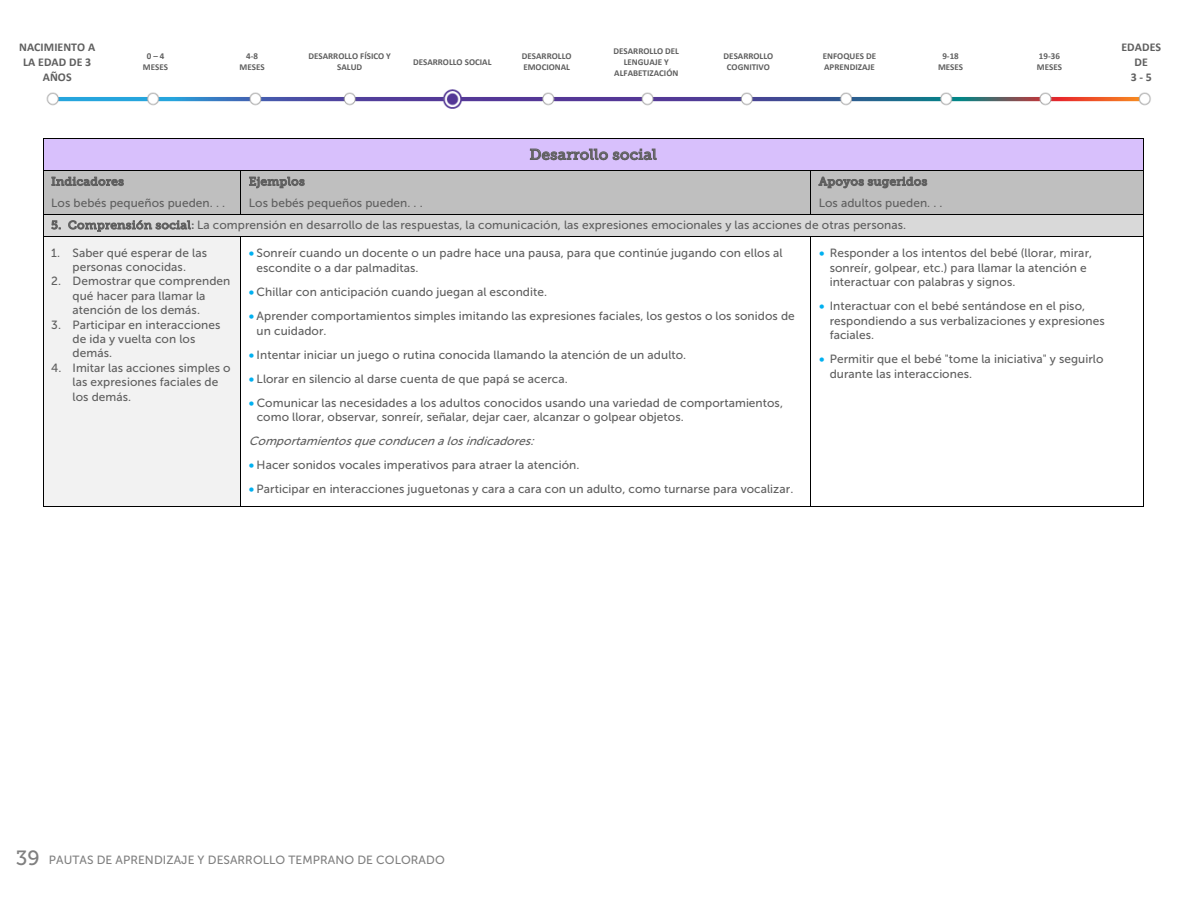
<style>
.page{position:relative;width:1188px;height:918px;background:#fff}
.page>*{position:absolute;margin:0;border:0;box-sizing:border-box;transform-origin:0 0}
.t1{font:20.55px "Museo Slab 500";color:#808080}
.t2{font:14.85px "Museo Slab 500";letter-spacing:.015em;color:#5f5f5f}
.t3{font:11.85px/14.4px "Museo Sans 500";letter-spacing:.005em;color:#5f5f5f}
.t4{font:11.85px "Museo Sans 500";letter-spacing:.005em;color:#808080}
.t5{font:italic 11.85px "Museo Sans 500";color:#5f5f5f}
.t6{font:700 11.85px/14.7px "Calibri";letter-spacing:.005em;color:#5f5f5f;text-align:center}
.t7{font:11.7px "Museo Slab 500";letter-spacing:.025em;color:#5f5f5f}
.t8{font:700 9px/10.8px "Calibri";color:#5f5f5f;text-align:center}
.s1{font-family:"Museo Slab 500";font-size:11.7px}
.s2{font-family:"Calibri";font-weight:700}
.s3{color:#00b0f0}
</style>
<div class="page">
<img style="left:46px;top:89px;width:1105px;height:20px">
<div style="left:44px;top:139px;width:1099px;height:31px;background:#d8c0fc"></div>
<hr style="left:44px;top:139px;width:1099px;height:1px;background:#000">
<hr style="left:43px;top:139px;width:1px;height:31px;background:#000">
<hr style="left:1143px;top:139px;width:1px;height:31px;background:#000">
<div style="left:44px;top:171px;width:197px;height:22px;background:#bfbfbf"></div>
<div style="left:241px;top:171px;width:569px;height:22px;background:#bfbfbf"></div>
<div style="left:811px;top:171px;width:332px;height:22px;background:#bfbfbf"></div>
<hr style="left:44px;top:170px;width:197px;height:1px;background:#000">
<hr style="left:241px;top:170px;width:569px;height:1px;background:#000">
<hr style="left:811px;top:170px;width:332px;height:1px;background:#000">
<div style="left:44px;top:193px;width:197px;height:21px;background:#bfbfbf"></div>
<div style="left:241px;top:193px;width:569px;height:21px;background:#bfbfbf"></div>
<div style="left:811px;top:193px;width:332px;height:21px;background:#bfbfbf"></div>
<div style="left:44px;top:214px;width:1099px;height:22px;background:#d9d9d9"></div>
<hr style="left:44px;top:214px;width:197px;height:1px;background:#000">
<hr style="left:241px;top:214px;width:569px;height:1px;background:#000">
<svg style="left:810px;top:170px;width:1px;height:45px"></svg>
<hr style="left:811px;top:214px;width:332px;height:1px;background:#000">
<div style="left:44px;top:236px;width:197px;height:270px;background:#f2f2f2"></div>
<svg style="left:43px;top:170px;width:1px;height:66px"></svg>
<hr style="left:44px;top:236px;width:197px;height:1px;background:#000">
<hr style="left:241px;top:236px;width:569px;height:1px;background:#000">
<hr style="left:811px;top:236px;width:332px;height:1px;background:#000">
<svg style="left:1143px;top:170px;width:1px;height:66px"></svg>
<hr style="left:43px;top:236px;width:1px;height:270px;background:#000">
<hr style="left:44px;top:506px;width:197px;height:1px;background:#000">
<hr style="left:241px;top:236px;width:1px;height:270px;background:#000">
<hr style="left:241px;top:506px;width:569px;height:1px;background:#000">
<hr style="left:810px;top:236px;width:1px;height:270px;background:#000">
<hr style="left:811px;top:506px;width:332px;height:1px;background:#000">
<hr style="left:1143px;top:236px;width:1px;height:270px;background:#000">
<p class="t6" style="left:19px;top:40px;width:78px">NACIMIENTO A<br>LA EDAD DE 3<br>AÑOS</p>
<p class="t8" style="left:143px;top:51px;width:27px">0 –4<br>MESES</p>
<p class="t8" style="left:240px;top:51px;width:27px">4-8<br>MESES</p>
<p class="t8" style="left:308px;top:51px;width:84px">DESARROLLO FÍSICO Y<br>SALUD</p>
<p class="t8" style="left:413px;top:56px;width:80px">DESARROLLO SOCIAL</p>
<p class="t8" style="left:522px;top:51px;width:51px;text-align:left">DESARROLLO<br>EMOCIONAL</p>
<p class="t8" style="left:614px;top:45px;width:67px">DESARROLLO DEL<br>LENGUAJE Y<br>ALFABETIZACIÓN</p>
<p class="t8" style="left:724px;top:51px;width:51px">DESARROLLO<br>COGNITIVO</p>
<p class="t8" style="left:823px;top:51px;width:55px;text-align:left">ENFOQUES DE<br>APRENDIZAJE</p>
<p class="t8" style="left:938px;top:51px;width:27px">9-18<br>MESES</p>
<p class="t8" style="left:1037px;top:51px;width:27px;text-align:left">19-36<br>MESES</p>
<p class="t6" style="left:1121px;top:40px;width:41px">EDADES<br>DE<br>3 -5</p>
<p class="t2" style="left:530px;top:146px;width:129px">Desarrollo social</p>
<p class="t7" style="left:51px;top:175px;width:74px">Indicadores</p>
<p class="t7" style="left:249px;top:175px;width:57px">Ejemplos</p>
<p class="t7" style="left:819px;top:175px;width:110px">Apoyos sugeridos</p>
<p class="t3" style="left:51px;top:196px;width:175px">Los bebés pequeños pueden. . .</p>
<p class="t3" style="left:249px;top:196px;width:175px">Los bebés pequeños pueden. . .</p>
<p class="t3" style="left:819px;top:196px;width:125px">Los adultos pueden. . .</p>
<p class="t3" style="left:51px;top:218px;width:856px"><span class="s1">5. Comprensión social</span><span class="s2">:</span> La comprensión en desarrollo de las respuestas, la comunicación, las expresiones emocionales y las acciones de otras personas.</p>
<p class="t3" style="left:51px;top:245px;width:157px;text-align:center">1. Saber qué esperar de las personas conocidas.</p>
<p class="t3" style="left:73px;top:274px;width:159px;text-indent:-21px">2. Demostrar que comprenden qué hacer para llamar la atención de los demás.</p>
<p class="t3" style="left:73px;top:317px;width:149px;text-indent:-21px">3. Participar en interacciones de ida y vuelta con los demás.</p>
<p class="t3" style="left:73px;top:361px;width:160px;text-indent:-21px">4. Imitar las acciones simples o las expresiones faciales de los demás.</p>
<p class="t3" style="left:830px;top:246px;width:264px;text-indent:-11px"><span class="s3">•</span> Responder a los intentos del bebé (llorar, mirar, sonreír, golpear, etc.) para llamar la atención e interactuar con palabras y signos.</p>
<p class="t3" style="left:830px;top:299px;width:277px;text-indent:-11px"><span class="s3">•</span> Interactuar con el bebé sentándose en el piso, respondiendo a sus verbalizaciones y expresiones faciales.</p>
<p class="t3" style="left:830px;top:352px;width:275px;text-indent:-11px"><span class="s3">•</span> Permitir que el bebé "tome la iniciativa" y seguirlo durante las interacciones.</p>
<p class="t3" style="left:257px;top:246px;width:528px;text-indent:-8px"><span class="s3">•</span> Sonreír cuando un docente o un padre hace una pausa, para que continúe jugando con ellos al escondite o a dar palmaditas.</p>
<p class="t3" style="left:249px;top:285px;width:300px"><span class="s3">•</span> Chillar con anticipación cuando juegan al escondite.</p>
<p class="t3" style="left:257px;top:309px;width:540px;text-indent:-8px"><span class="s3">•</span> Aprender comportamientos simples imitando las expresiones faciales, los gestos o los sonidos de un cuidador.</p>
<p class="t3" style="left:249px;top:348px;width:439px"><span class="s3">•</span> Intentar iniciar un juego o rutina conocida llamando la atención de un adulto.</p>
<p class="t3" style="left:249px;top:372px;width:320px"><span class="s3">•</span> Llorar en silencio al darse cuenta de que papá se acerca.</p>
<p class="t3" style="left:257px;top:396px;width:528px;text-indent:-8px"><span class="s3">•</span> Comunicar las necesidades a los adultos conocidos usando una variedad de comportamientos, como llorar, observar, sonreír, señalar, dejar caer, alcanzar o golpear objetos.</p>
<p class="t5" style="left:249px;top:434px;width:291px">Comportamientosqueconducenalosindicadores:</p>
<p class="t3" style="left:249px;top:458px;width:332px"><span class="s3">•</span> Hacer sonidos vocales imperativos para atraer la atención.</p>
<p class="t3" style="left:249px;top:482px;width:546px"><span class="s3">•</span> Participar en interacciones juguetonas y cara a cara con un adulto, como turnarse para vocalizar.</p>
<h1 class="t1" style="left:16px;top:846px;width:25px">39</h1>
<p class="t4" style="left:49px;top:853px;width:397px">PAUTAS DE APRENDIZAJE Y DESARROLLO TEMPRANO DE COLORADO</p>
</div>
